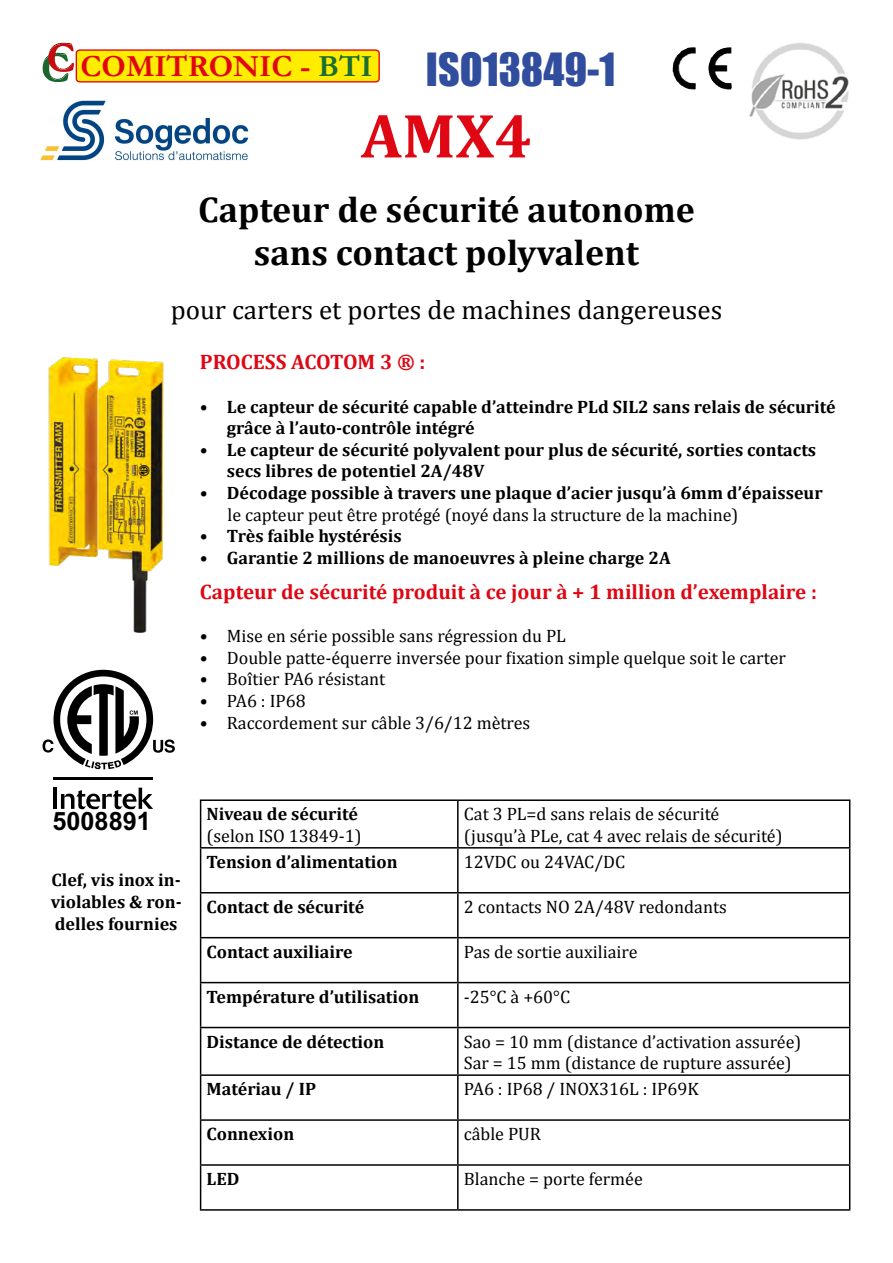
<style>
.page{position:relative;width:893px;height:1263px;background:#fff}
.page>*{position:absolute;margin:0;border:0;box-sizing:border-box;transform-origin:0 0}
.t1{font:700 63px "Cambria";color:#de0713}
.t2{font:42px "Impact";color:#304e9d}
.t3{font:700 36px/43.2px "Cambria";color:#000;text-align:center}
.t4{font:700 30.9px "Garamond";color:#e00713}
.t5{font:27px "Cambria";color:#000}
.t6{font:700 25.35px "Arial";color:#000}
.t7{font:700 21px "Cambria";color:#de0713}
.t8{font:18px/21.6px "Cambria";color:#000}
.t9{font:700 18px/21.6px "Cambria";color:#000}
.s1{color:#1c6d31}
</style>
<div class="page">
<div style="left:76px;top:50px;width:303px;height:32px;background:#ffed00;border-radius:3px"></div>
<div style="left:76px;top:49px;width:304px;height:34px;border:1px solid #e00713;border-radius:3px"></div>
<svg style="left:43px;top:43px;width:31px;height:39px"></svg>
<img style="left:48px;top:357px;width:116px;height:276px">
<hr style="left:200px;top:799px;width:258px;height:2px;background:#000">
<hr style="left:200px;top:801px;width:1px;height:46px;background:#000">
<hr style="left:458px;top:799px;width:392px;height:2px;background:#000">
<hr style="left:457px;top:801px;width:2px;height:46px;background:#000">
<hr style="left:849px;top:801px;width:1px;height:46px;background:#000">
<hr style="left:200px;top:847px;width:258px;height:1px;background:#000">
<hr style="left:200px;top:848px;width:1px;height:44px;background:#000">
<hr style="left:458px;top:847px;width:392px;height:1px;background:#000">
<hr style="left:457px;top:848px;width:2px;height:44px;background:#000">
<hr style="left:849px;top:848px;width:1px;height:44px;background:#000">
<hr style="left:200px;top:892px;width:258px;height:1px;background:#000">
<hr style="left:200px;top:893px;width:1px;height:44px;background:#000">
<hr style="left:458px;top:892px;width:392px;height:1px;background:#000">
<hr style="left:457px;top:893px;width:2px;height:44px;background:#000">
<hr style="left:849px;top:893px;width:1px;height:44px;background:#000">
<hr style="left:200px;top:937px;width:258px;height:1px;background:#000">
<hr style="left:200px;top:938px;width:1px;height:44px;background:#000">
<hr style="left:458px;top:937px;width:392px;height:1px;background:#000">
<hr style="left:457px;top:938px;width:2px;height:44px;background:#000">
<hr style="left:849px;top:938px;width:1px;height:44px;background:#000">
<hr style="left:200px;top:982px;width:258px;height:1px;background:#000">
<hr style="left:200px;top:983px;width:1px;height:44px;background:#000">
<hr style="left:458px;top:982px;width:392px;height:1px;background:#000">
<hr style="left:457px;top:983px;width:2px;height:44px;background:#000">
<hr style="left:849px;top:983px;width:1px;height:44px;background:#000">
<hr style="left:200px;top:1027px;width:258px;height:1px;background:#000">
<hr style="left:200px;top:1028px;width:1px;height:46px;background:#000">
<hr style="left:458px;top:1027px;width:392px;height:1px;background:#000">
<hr style="left:457px;top:1028px;width:2px;height:46px;background:#000">
<hr style="left:849px;top:1028px;width:1px;height:46px;background:#000">
<hr style="left:200px;top:1074px;width:258px;height:2px;background:#000">
<hr style="left:200px;top:1076px;width:1px;height:43px;background:#000">
<hr style="left:458px;top:1074px;width:392px;height:2px;background:#000">
<hr style="left:457px;top:1076px;width:2px;height:43px;background:#000">
<hr style="left:849px;top:1076px;width:1px;height:43px;background:#000">
<hr style="left:200px;top:1119px;width:258px;height:2px;background:#000">
<hr style="left:200px;top:1121px;width:1px;height:43px;background:#000">
<hr style="left:458px;top:1119px;width:392px;height:2px;background:#000">
<hr style="left:457px;top:1121px;width:2px;height:43px;background:#000">
<hr style="left:849px;top:1121px;width:1px;height:43px;background:#000">
<hr style="left:200px;top:1164px;width:258px;height:2px;background:#000">
<hr style="left:200px;top:1166px;width:1px;height:43px;background:#000">
<hr style="left:458px;top:1164px;width:392px;height:2px;background:#000">
<hr style="left:457px;top:1166px;width:2px;height:43px;background:#000">
<hr style="left:849px;top:1166px;width:1px;height:43px;background:#000">
<hr style="left:200px;top:1209px;width:258px;height:2px;background:#000">
<hr style="left:458px;top:1209px;width:392px;height:2px;background:#000">
<img style="left:672px;top:47px;width:60px;height:43px">
<img style="left:749px;top:43px;width:100px;height:97px">
<hr style="left:54px;top:788px;width:3px;height:21px;background:#000">
<svg style="left:61px;top:788px;width:92px;height:21px"></svg>
<hr style="left:54px;top:777px;width:99px;height:2px;background:#000">
<svg style="left:43px;top:670px;width:132px;height:99px"></svg>
<img style="left:40px;top:100px;width:209px;height:61px">
<h2 class="t2" style="left:426px;top:37px;width:191px">ISO13849-1</h2>
<h3 class="t4" style="left:81px;top:48px;width:293px">COMITRONIC - <span class="s1">BTI</span></h3>
<h1 class="t1" style="left:361px;top:91px;width:172px">AMX4</h1>
<h3 class="t3" style="left:198px;top:187px;width:498px">Capteur de sécurité autonome sans contact polyvalent</h3>
<h3 class="t5" style="left:171px;top:294px;width:553px">pour carters et portes de machines dangereuses</h3>
<p class="t7" style="left:200px;top:347px;width:227px">PROCESS ACOTOM 3 ® :</p>
<p class="t9" style="left:227px;top:395px;width:610px;text-indent:-27px">• Le capteur de sécurité capable d’atteindre PLd SIL2 sans relais de sécurité grâce à l’auto-contrôle intégré</p>
<p class="t9" style="left:227px;top:438px;width:591px;text-indent:-27px">• Le capteur de sécurité polyvalent pour plus de sécurité, sorties contacts secs libres de potentiel 2A/48V</p>
<p class="t9" style="left:200px;top:481px;width:624px">• Décodage possible à travers une plaque d’acier jusqu’à 6mm d’épaisseur</p>
<p class="t8" style="left:228px;top:504px;width:512px">le capteur peut être protégé (noyé dans la structure de la machine)</p>
<p class="t9" style="left:200px;top:525px;width:203px">• Très faible hystérésis</p>
<p class="t9" style="left:200px;top:546px;width:472px">• Garantie 2 millions de manoeuvres à pleine charge 2A</p>
<p class="t7" style="left:200px;top:577px;width:618px">Capteur de sécurité produit à ce jour à + 1 million d’exemplaire :</p>
<p class="t8" style="left:200px;top:625px;width:368px">• Mise en série possible sans régression du PL</p>
<p class="t8" style="left:200px;top:647px;width:587px">• Double patte-équerre inversée pour fixation simple quelque soit le carter</p>
<p class="t8" style="left:200px;top:668px;width:187px">• Boîtier PA6 résistant</p>
<p class="t8" style="left:200px;top:690px;width:107px">• PA6 : IP68</p>
<p class="t8" style="left:200px;top:712px;width:332px">• Raccordement sur câble 3/6/12 mètres</p>
<h3 class="t6" style="left:52px;top:803px;width:100px">5008891</h3>
<p class="t9" style="left:51px;top:869px;width:133px;text-align:justify">Clef, vis inox in&shy;violables &amp; ron&shy;delles fournies</p>
<p class="t9" style="left:207px;top:803px;width:153px">Niveau de sécurité</p>
<p class="t8" style="left:207px;top:825px;width:156px">(selon ISO 13849-1)</p>
<p class="t8" style="left:464px;top:803px;width:320px">Cat 3 PL=d sans relais de sécurité (jusqu’à PLe, cat 4 avec relais de sécurité)</p>
<p class="t9" style="left:207px;top:850px;width:193px">Tension d’alimentation</p>
<p class="t8" style="left:464px;top:851px;width:163px">12VDC ou 24VAC/DC</p>
<p class="t9" style="left:207px;top:895px;width:159px">Contact de sécurité</p>
<p class="t8" style="left:464px;top:896px;width:265px">2 contacts NO 2A/48V redondants</p>
<p class="t9" style="left:207px;top:940px;width:148px">Contact auxiliaire</p>
<p class="t8" style="left:464px;top:941px;width:175px">Pas de sortie auxiliaire</p>
<p class="t9" style="left:207px;top:985px;width:214px">Température d’utilisation</p>
<p class="t8" style="left:464px;top:986px;width:108px">-25°C à +60°C</p>
<p class="t9" style="left:207px;top:1030px;width:179px">Distance de détection</p>
<p class="t8" style="left:464px;top:1031px;width:339px">Sao = 10 mm (distance d’activation assurée)<br>Sar = 15 mm (distance de rupture assurée)</p>
<p class="t9" style="left:207px;top:1077px;width:111px">Matériau / IP</p>
<p class="t8" style="left:464px;top:1078px;width:236px">PA6 : IP68 / INOX316L : IP69K</p>
<p class="t9" style="left:207px;top:1122px;width:89px">Connexion</p>
<p class="t8" style="left:464px;top:1123px;width:79px">câble PUR</p>
<p class="t9" style="left:207px;top:1167px;width:35px">LED</p>
<p class="t8" style="left:464px;top:1168px;width:180px">Blanche = porte fermée</p>
</div>
